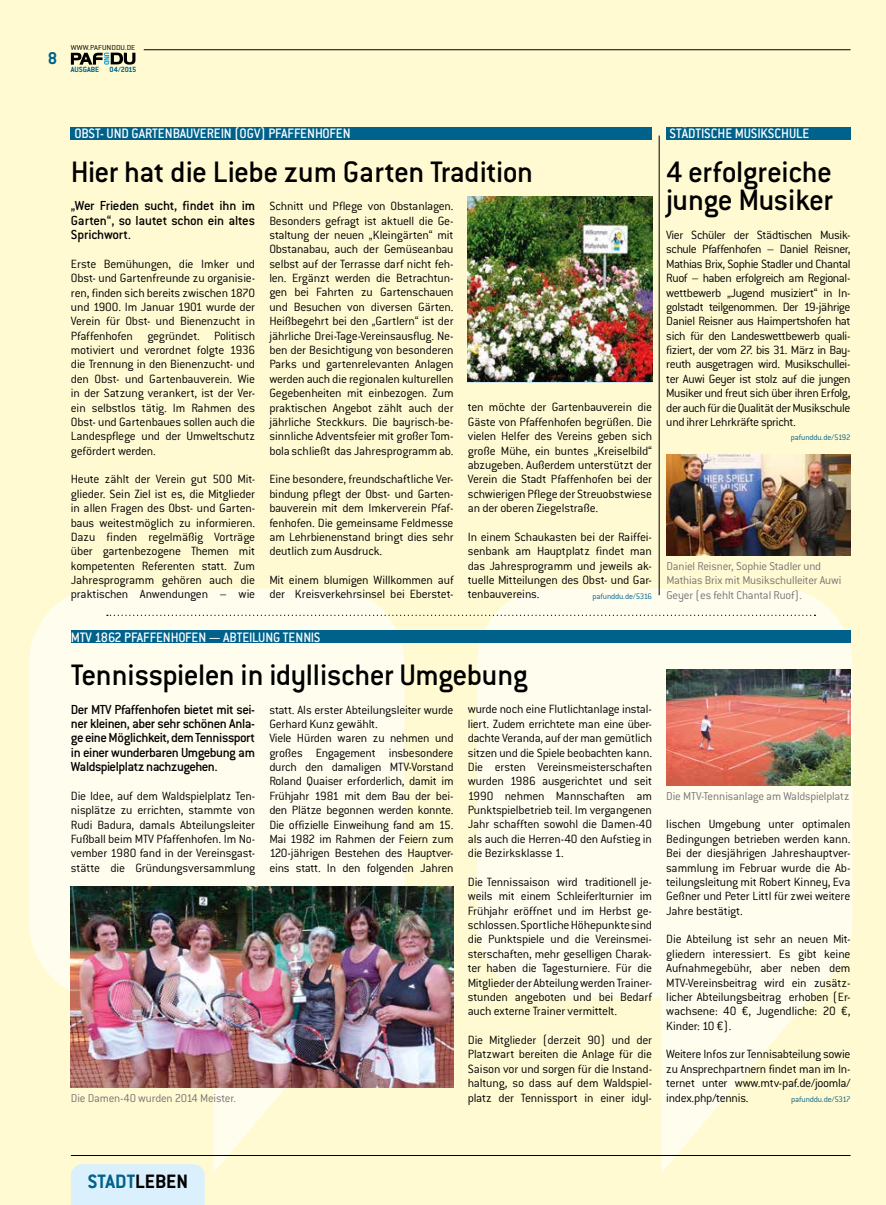
<style>
.page{position:relative;width:886px;height:1205px;background:#fffad2}
.page>*{position:absolute;margin:0;border:0;box-sizing:border-box;transform-origin:0 0}
.t1{font:500 32.5px/28.8px "Conduit ITC Std";letter-spacing:-.015em;color:#000}
.t2{font:700 21.25px "Conduit ITC Std";color:#00628b}
.t3{font:700 18.75px "Conduit ITC Std";color:#00628b}
.t4{font:500 15px "Conduit ITC Std";color:#fff;scale:.95 1}
.t5{font:500 14.38px/14.4px "Conduit ITC Std";letter-spacing:-.02em;color:#000;text-align:justify}
.t6{font:300 13.12px/14.4px "Conduit ITC Std";letter-spacing:-.015em;color:#000;text-align:justify}
.t7{font:300 12.5px/14.4px "Conduit ITC Std";letter-spacing:-.015em;color:#797374}
.t8{font:300 8.75px "Conduit ITC Std";letter-spacing:-.015em;color:#00628b}
.t9{font:700 8.25px "Conduit ITC Std";color:#00628b}
.t10{font:300 7.88px "Conduit ITC Std";letter-spacing:.01em;color:#000;scale:1.1 1}
.s1{color:#000}
</style>
<div class="page">
<svg style="left:29px;top:589px;width:375px;height:584px;fill:#fffdee"></svg>
<svg style="left:477px;top:588px;width:375px;height:585px;fill:#fffdee"></svg>
<div style="left:71px;top:1164px;width:134px;height:41px;background:#dbf0fd"></div>
<hr style="left:71px;top:1155px;width:779px;height:1px;background:#000">
<hr style="left:144px;top:50px;width:706px;height:1px;background:#000">
<svg style="left:71px;top:53px;width:64px;height:12px"></svg>
<div style="left:666px;top:127px;width:184px;height:13px;background:#00628b"></div>
<img style="left:468px;top:196px;width:184px;height:186px">
<div style="left:71px;top:127px;width:581px;height:13px;background:#00628b"></div>
<img style="left:71px;top:886px;width:383px;height:201px">
<img style="left:666px;top:670px;width:184px;height:115px">
<div style="left:71px;top:630px;width:779px;height:13px;background:#00628b"></div>
<svg style="left:107px;top:615px;width:708px;height:1px"></svg>
<hr style="left:659px;top:136px;width:1px;height:459px;background:#000">
<img style="left:666px;top:455px;width:184px;height:100px">
<h3 class="t3" style="left:48px;top:47px;width:11px">8</h3>
<p class="t10" style="left:71px;top:42px;width:60px">WWW.PAFUNDDU.DE</p>
<p class="t9" style="left:71px;top:65px;width:30px">AUSGABE</p>
<p class="t9" style="left:110px;top:65px;width:28px">04/2015</p>
<p class="t4" style="left:74px;top:125px;width:292px">OBST- UND GARTENBAUVEREIN (OGV) PFAFFENHOFEN</p>
<h1 class="t1" style="left:71px;top:156px;width:464px">Hier hat die Liebe zum Garten Tradition</h1>
<p class="t5" style="left:71px;top:198px;width:186px">„Wer Frieden sucht, findet ihn im Garten“, so lautet schon ein altes Sprichwort.</p>
<p class="t6" style="left:71px;top:256px;width:186px">Erste Bemühungen, die Imker und Obst- und Gartenfreunde zu organisie&shy;ren, finden sich bereits zwischen 1870 und 1900. Im Januar 1901 wurde der Verein für Obst- und Bienenzucht in Pfaffenhofen gegründet. Politisch motiviert und verordnet folgte 1936 die Trennung in den Bienenzucht- und den Obst- und Gartenbauverein. Wie in der Satzung verankert, ist der Ver&shy;ein selbstlos tätig. Im Rahmen des Obst- und Gartenbaues sollen auch die Landespflege und der Umweltschutz gefördert werden.</p>
<p class="t6" style="left:71px;top:472px;width:186px">Heute zählt der Verein gut 500 Mit&shy;glieder. Sein Ziel ist es, die Mitglieder in allen Fragen des Obst- und Garten&shy;baus weitestmöglich zu informieren.<br>Dazu finden regelmäßig Vorträge über gartenbezogene Themen mit kompetenten Referenten statt. Zum Jahresprogramm gehören auch die praktischen Anwendungen – wie</p>
<p class="t6" style="left:269px;top:199px;width:186px">Schnitt und Pflege von Obstanlagen.<br>Besonders gefragt ist aktuell die Ge&shy;staltung der neuen „Kleingärten“ mit Obstanabau, auch der Gemüseanbau selbst auf der Terrasse darf nicht feh&shy;len. Ergänzt werden die Betrachtun&shy;gen bei Fahrten zu Gartenschauen und Besuchen von diversen Gärten.<br>Heißbegehrt bei den „Gartlern“ ist der jährliche Drei-Tage-Vereinsausflug. Ne&shy;ben der Besichtigung von besonderen Parks und gartenrelevanten Anlagen werden auch die regionalen kulturellen Gegebenheiten mit einbezogen. Zum praktischen Angebot zählt auch der jährliche Steckkurs. Die bayrisch-be&shy;sinnliche Adventsfeier mit großer Tom&shy;bola schließt das Jahresprogramm ab.</p>
<p class="t6" style="left:269px;top:472px;width:186px">Eine besondere, freundschaftliche Ver&shy;bindung pflegt der Obst- und Garten&shy;bauverein mit dem Imkerverein Pfaf&shy;fenhofen. Die gemeinsame Feldmesse am Lehrbienenstand bringt dies sehr deutlich zum Ausdruck.</p>
<p class="t6" style="left:269px;top:572px;width:186px">Mit einem blumigen Willkommen auf der Kreisverkehrsinsel bei Eberstet-</p>
<p class="t4" style="left:71px;top:628px;width:264px">MTV 1862 PFAFFENHOFEN — ABTEILUNG TENNIS</p>
<p class="t6" style="left:468px;top:400px;width:186px">ten möchte der Gartenbauverein die Gäste von Pfaffenhofen begrüßen. Die vielen Helfer des Vereins geben sich große Mühe, ein buntes „Kreiselbild“ abzugeben. Außerdem unterstützt der Verein die Stadt Pfaffenhofen bei der schwierigen Pflege der Streuobstwiese an der oberen Ziegelstraße.</p>
<p class="t6" style="left:468px;top:529px;width:186px">In einem Schaukasten bei der Raiffei&shy;senbank am Hauptplatz findet man das Jahresprogramm und jeweils ak&shy;tuelle Mitteilungen des Obst- und Gar&shy;tenbauvereins.</p>
<p class="t8" style="left:592px;top:590px;width:61px">pafunddu.de/5316</p>
<h1 class="t1" style="left:71px;top:659px;width:458px">Tennisspielen in idyllischer Umgebung</h1>
<p class="t5" style="left:71px;top:701px;width:186px">Der MTV Pfaffenhofen bietet mit sei&shy;ner kleinen, aber sehr schönen Anla&shy;ge eine Möglichkeit, dem Tennissport in einer wunderbaren Umgebung am Waldspielplatz nachzugehen.</p>
<p class="t6" style="left:71px;top:788px;width:186px">Die Idee, auf dem Waldspielplatz Ten&shy;nisplätze zu errichten, stammte von Rudi Badura, damals Abteilungsleiter Fußball beim MTV Pfaffenhofen. Im No&shy;vember 1980 fand in der Vereinsgast&shy;stätte die Gründungsversammlung</p>
<p class="t7" style="left:71px;top:1090px;width:167px">Die Damen-40 wurden 2014 Meister.</p>
<p class="t6" style="left:269px;top:702px;width:186px;text-align:left">statt. Als erster Abteilungsleiter wurde Gerhard Kunz gewählt.<br>Viele Hürden waren zu nehmen und großes Engagement insbesondere durch den damaligen MTV-Vorstand Roland Quaiser erforderlich, damit im Frühjahr 1981 mit dem Bau der bei&shy;den Plätze begonnen werden konnte.<br>Die offizielle Einweihung fand am 15.<br>Mai 1982 im Rahmen der Feiern zum 120-jährigen Bestehen des Hauptver&shy;eins statt. In den folgenden Jahren</p>
<p class="t6" style="left:468px;top:702px;width:186px">wurde noch eine Flutlichtanlage instal&shy;liert. Zudem errichtete man eine über&shy;dachte Veranda, auf der man gemütlich sitzen und die Spiele beobachten kann.<br>Die ersten Vereinsmeisterschaften wurden 1986 ausgerichtet und seit 1990 nehmen Mannschaften am Punktspielbetrieb teil. Im vergangenen Jahr schafften sowohl die Damen-40 als auch die Herren-40 den Aufstieg in die Bezirksklasse 1.</p>
<p class="t6" style="left:468px;top:874px;width:186px">Die Tennissaison wird traditionell je&shy;weils mit einem Schleiferlturnier im Frühjahr eröffnet und im Herbst ge&shy;schlossen. Sportliche Höhepunkte sind die Punktspiele und die Vereinsmei&shy;sterschaften, mehr geselligen Charak&shy;ter haben die Tagesturniere. Für die Mitglieder der Abteilung werden Trainer&shy;stunden angeboten und bei Bedarf auch externe Trainer vermittelt.</p>
<p class="t6" style="left:468px;top:1032px;width:186px">Die Mitglieder (derzeit 90) und der Platzwart bereiten die Anlage für die Saison vor und sorgen für die Instand&shy;haltung, so dass auf dem Waldspiel&shy;platz der Tennissport in einer idyl-</p>
<p class="t4" style="left:669px;top:125px;width:149px">STÄDTISCHE MUSIKSCHULE</p>
<h1 class="t1" style="left:666px;top:156px;width:169px">4 erfolgreiche junge Musiker</h1>
<p class="t6" style="left:666px;top:227px;width:186px">Vier Schüler der Städtischen Musik&shy;schule Pfaffenhofen – Daniel Reisner, Mathias Brix, Sophie Stadler und Chantal Ruof – haben erfolgreich am Regional&shy;wettbewerb „Jugend musiziert“ in In&shy;golstadt teilgenommen. Der 19-jährige Daniel Reisner aus Haimpertshofen hat sich für den Landeswettbewerb quali&shy;fiziert, der vom 27. bis 31. März in Bay&shy;reuth ausgetragen wird. Musikschullei&shy;ter Auwi Geyer ist stolz auf die jungen Musiker und freut sich über ihren Erfolg, der auch für die Qualität der Musikschule und ihrer Lehrkräfte spricht.</p>
<p class="t8" style="left:791px;top:432px;width:61px">pafunddu.de/5192</p>
<p class="t7" style="left:666px;top:558px;width:177px">Daniel Reisner, Sophie Stadler und<br>Mathias Brix mit Musikschulleiter Auwi<br>Geyer (es fehlt Chantal Ruof).</p>
<p class="t7" style="left:666px;top:788px;width:185px">Die MTV-Tennisanlage am Waldspielplatz</p>
<p class="t6" style="left:666px;top:817px;width:186px">lischen Umgebung unter optimalen Bedingungen betrieben werden kann.<br>Bei der diesjährigen Jahreshauptver&shy;sammlung im Februar wurde die Ab&shy;teilungsleitung mit Robert Kinney, Eva Geßner und Peter Littl für zwei weitere Jahre bestätigt.</p>
<p class="t6" style="left:666px;top:932px;width:186px">Die Abteilung ist sehr an neuen Mit&shy;gliedern interessiert. Es gibt keine Aufnahmegebühr, aber neben dem MTV-Vereinsbeitrag wird ein zusätz&shy;licher Abteilungsbeitrag erhoben (Er&shy;wachsene: 40 €, Jugendliche: 20 €, Kinder: 10 €).</p>
<p class="t6" style="left:666px;top:1047px;width:186px">Weitere Infos zur Tennisabteilung sowie zu Ansprechpartnern findet man im In&shy;ternet unter www.mtv-paf.de/joomla/ index.php/tennis.</p>
<p class="t8" style="left:791px;top:1093px;width:61px">pafunddu.de/5317</p>
<h2 class="t2" style="left:88px;top:1169px;width:102px">STADT<span class="s1">LEBEN</span></h2>
</div>
